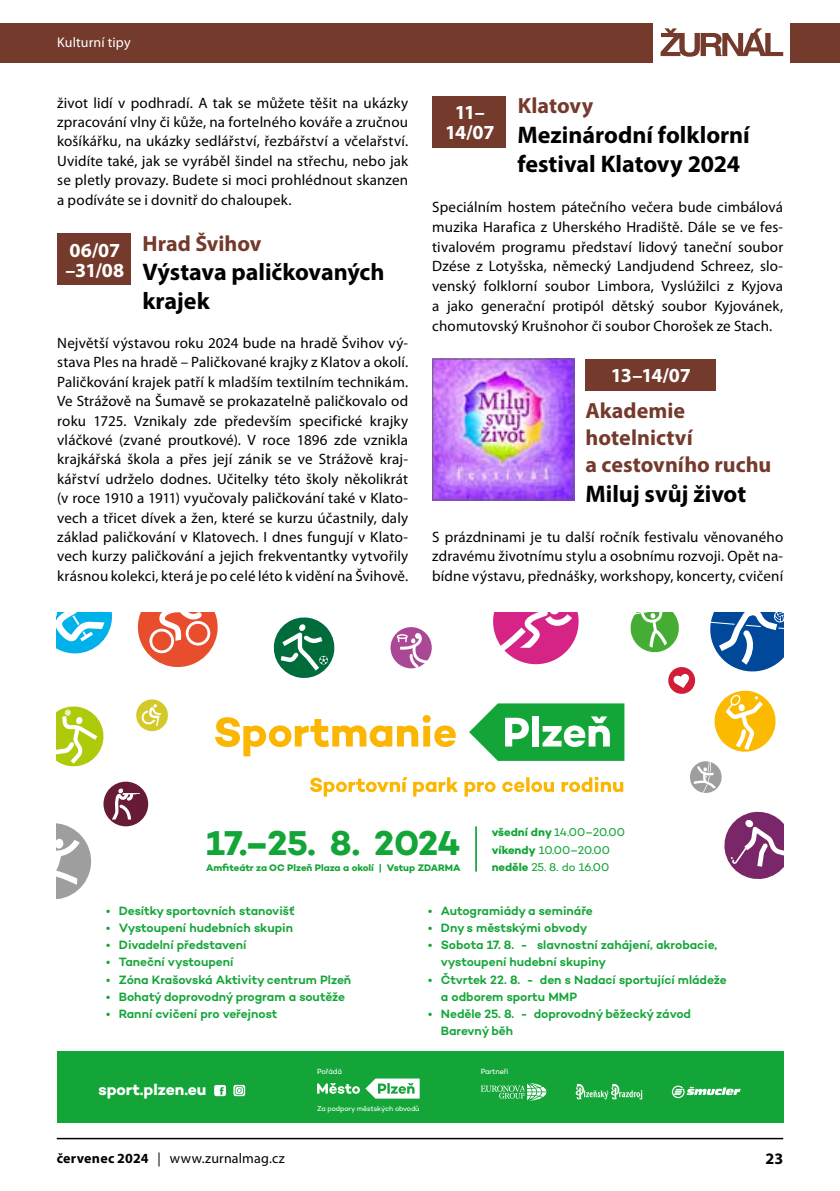
<style>
.page{position:relative;width:840px;height:1191px;background:#fff}
.page>*{position:absolute;margin:0;border:0;box-sizing:border-box;transform-origin:0 0}
.t1{font:700 35.2px "Campton";letter-spacing:-.025em;color:#13a538}
.t2{font:700 24px/29.2px "Myriad Pro";color:#000}
.t3{font:700 22px/27.2px "Myriad Pro";color:#743a2c}
.t4{font:700 20px/20px "Myriad Pro";letter-spacing:-.03em;color:#fff}
.t5{font:700 16px "Myriad Pro";color:#000}
.t6{font:700 15.8px "Campton";letter-spacing:-.005em;color:#fff}
.t7{font:15px/19.4px "Myriad Pro";letter-spacing:.01em;color:#000;text-align:justify}
.t8{font:14px "Myriad Pro";letter-spacing:.015em;color:#000}
.t9{font:14px "Myriad Pro";letter-spacing:.01em;color:#fff}
.t10{font:600 12.2px/17.2px "Campton";letter-spacing:-.005em;color:#13a538}
.t11{font:11.4px/17.2px "Campton";color:#13a538}
.t12{font:700 9.6px "Campton";color:#13a538}
.t13{font:7.6px "Campton";letter-spacing:-.015em;color:#fff}
.t14{font:7.2px "Campton";letter-spacing:-.02em;color:#fff}
.s1{font-weight:700}
</style>
<div class="page">
<hr style="left:57px;top:1137px;width:725px;height:2px;background:#000">
<div style="left:0;top:23px;width:652px;height:39px;background:#743a2c"></div>
<div style="left:789px;top:23px;width:50px;height:39px;background:#743a2c"></div>
<svg style="left:660px;top:28px;width:122px;height:29px"></svg>
<div style="left:585px;top:359px;width:130px;height:31px;background:#743a2c"></div>
<div style="left:57px;top:234px;width:74px;height:51px;background:#743a2c"></div>
<div style="left:432px;top:96px;width:73px;height:51px;background:#743a2c"></div>
<img style="left:434px;top:360px;width:137px;height:138px">
<div style="left:432px;top:358px;width:141px;height:142px;border:1px solid #646363"></div>
<svg style="left:668px;top:667px;width:28px;height:27px"></svg>
<svg style="left:390px;top:627px;width:41px;height:41px"></svg>
<svg style="left:103px;top:781px;width:45px;height:45px"></svg>
<svg style="left:137px;top:612px;width:81px;height:55px"></svg>
<svg style="left:493px;top:612px;width:85px;height:52px"></svg>
<svg style="left:57px;top:823px;width:34px;height:76px"></svg>
<svg style="left:690px;top:761px;width:32px;height:32px"></svg>
<svg style="left:136px;top:699px;width:32px;height:33px"></svg>
<svg style="left:630px;top:612px;width:49px;height:41px"></svg>
<div style="left:57px;top:1052px;width:725px;height:71px;background:#13a538"></div>
<svg style="left:273px;top:617px;width:62px;height:61px"></svg>
<svg style="left:714px;top:690px;width:62px;height:62px"></svg>
<svg style="left:724px;top:811px;width:58px;height:68px"></svg>
<svg style="left:57px;top:706px;width:47px;height:61px"></svg>
<svg style="left:214px;top:1085px;width:12px;height:11px"></svg>
<svg style="left:233px;top:1085px;width:12px;height:11px"></svg>
<svg style="left:317px;top:1078px;width:102px;height:20px"></svg>
<svg style="left:480px;top:1083px;width:66px;height:17px"></svg>
<svg style="left:575px;top:1084px;width:67px;height:16px"></svg>
<svg style="left:671px;top:1085px;width:69px;height:13px"></svg>
<svg style="left:310px;top:776px;width:313px;height:20px"></svg>
<svg style="left:215px;top:715px;width:240px;height:41px"></svg>
<svg style="left:469px;top:703px;width:155px;height:58px"></svg>
<hr style="left:475px;top:826px;width:1px;height:45px;background:#13a538">
<svg style="left:57px;top:612px;width:55px;height:41px"></svg>
<svg style="left:710px;top:612px;width:73px;height:60px"></svg>
<p class="t9" style="left:57px;top:34px;width:75px">Kulturní tipy</p>
<p class="t7" style="left:57px;top:93px;width:352px">život lidí v podhradí. A tak se můžete těšit na ukázky zpracování vlny či kůže, na fortelného kováře a zručnou košíkářku, na ukázky sedlářství, řezbářství a včelařství.<br>Uvidíte také, jak se vyráběl šindel na střechu, nebo jak se pletly provazy. Budete si moci prohlédnout skanzen a podíváte se i dovnitř do chaloupek.</p>
<h3 class="t3" style="left:142px;top:229px;width:120px">Hrad Švihov</h3>
<h2 class="t2" style="left:142px;top:256px;width:243px">Výstava paličkovaných krajek</h2>
<p class="t7" style="left:57px;top:333px;width:352px">Největší výstavou roku 2024 bude na hradě Švihov vý&shy;stava Ples na hradě – Paličkované krajky z Klatov a okolí.<br>Paličkování krajek patří k mladším textilním technikám.<br>Ve Strážově na Šumavě se prokazatelně paličkovalo od roku 1725. Vznikaly zde především specifické krajky vláčkové (zvané proutkové). V roce 1896 zde vznikla krajkářská škola a přes její zánik se ve Strážově kraj&shy;kářství udrželo dodnes. Učitelky této školy několikrát (v roce 1910 a 1911) vyučovaly paličkování také v Klato&shy;vech a třicet dívek a žen, které se kurzu účastnily, daly základ paličkování v Klatovech. I dnes fungují v Klato&shy;vech kurzy paličkování a jejich frekventantky vytvořily krásnou kolekci, která je po celé léto k vidění na Švihově.</p>
<h3 class="t4" style="left:65px;top:239px;width:60px">06/07 –31/08</h3>
<h3 class="t3" style="left:517px;top:91px;width:77px">Klatovy</h3>
<h2 class="t2" style="left:517px;top:119px;width:234px">Mezinárodní folklorní festival Klatovy 2024</h2>
<p class="t7" style="left:432px;top:197px;width:352px">Speciálním hostem pátečního večera bude cimbálová muzika Harafica z Uherského Hradiště. Dále se ve fes&shy;tivalovém programu představí lidový taneční soubor Dzése z Lotyšska, německý Landjudend Schreez, slo&shy;venský folklorní soubor Limbora, Vyslúžilci z Kyjova a jako generační protipól dětský soubor Kyjovánek, chomutovský Krušnohor či soubor Chorošek ze Stach.</p>
<h3 class="t4" style="left:610px;top:365px;width:81px">13–14/07</h3>
<h3 class="t3" style="left:585px;top:396px;width:187px">Akademie hotelnictví<br>a cestovního ruchu</h3>
<h2 class="t2" style="left:585px;top:478px;width:162px">Miluj svůj život</h2>
<p class="t7" style="left:432px;top:526px;width:352px">S prázdninami je tu další ročník festivalu věnovaného zdravému životnímu stylu a osobnímu rozvoji. Opět na&shy;bídne výstavu, přednášky, workshopy, koncerty, cvičení</p>
<h3 class="t4" style="left:445px;top:102px;width:51px;text-align:center">11–<br>14/07</h3>
<h1 class="t1" style="left:206px;top:821px;width:256px">17.–25. 8. 2024</h1>
<p class="t12" style="left:206px;top:861px;width:256px">Amfiteátr za OC Plzeň Plaza a okolí | Vstup ZDARMA</p>
<p class="t11" style="left:491px;top:823px;width:135px"><span class="s1">všední dny</span> 14.00–20.00 <span class="s1">víkendy</span> 10.00–20.00 <span class="s1">neděle</span> 25. 8. do 16.00</p>
<p class="t10" style="left:106px;top:901px;width:190px">• Desítky sportovních stanovišť</p>
<p class="t10" style="left:106px;top:919px;width:188px">• Vystoupení hudebních skupin</p>
<p class="t10" style="left:106px;top:936px;width:142px">• Divadelní představení</p>
<p class="t10" style="left:106px;top:953px;width:129px">• Taneční vystoupení</p>
<p class="t10" style="left:106px;top:970px;width:246px">• Zóna Krašovská Aktivity centrum Plzeň</p>
<p class="t10" style="left:106px;top:987px;width:240px">• Bohatý doprovodný program a soutěže</p>
<p class="t10" style="left:106px;top:1005px;width:173px">• Ranní cvičení pro veřejnost</p>
<p class="t10" style="left:428px;top:901px;width:166px">• Autogramiády a semináře</p>
<p class="t10" style="left:428px;top:919px;width:160px">• Dny s městskými obvody</p>
<p class="t10" style="left:440px;top:936px;width:278px;text-indent:-13px">• Sobota 17. 8. - slavnostní zahájení, akrobacie, vystoupení hudební skupiny</p>
<p class="t10" style="left:440px;top:970px;width:287px;text-indent:-13px">• Čtvrtek 22. 8. - den s Nadací sportující mládeže a odborem sportu MMP</p>
<p class="t10" style="left:440px;top:1005px;width:251px;text-indent:-13px">• Neděle 25. 8. - doprovodný běžecký závod<br>Barevný běh</p>
<p class="t6" style="left:98px;top:1079px;width:109px">sport.plzen.eu</p>
<p class="t13" style="left:317px;top:1067px;width:26px">Pořádá</p>
<p class="t14" style="left:317px;top:1104px;width:104px">Za podpory městských obvodů</p>
<p class="t13" style="left:480px;top:1067px;width:29px">Partneři</p>
<p class="t8" style="left:57px;top:1149px;width:229px"><span class="s1">červenec 2024</span> | www.zurnalmag.cz</p>
<p class="t5" style="left:765px;top:1148px;width:19px">23</p>
</div>
